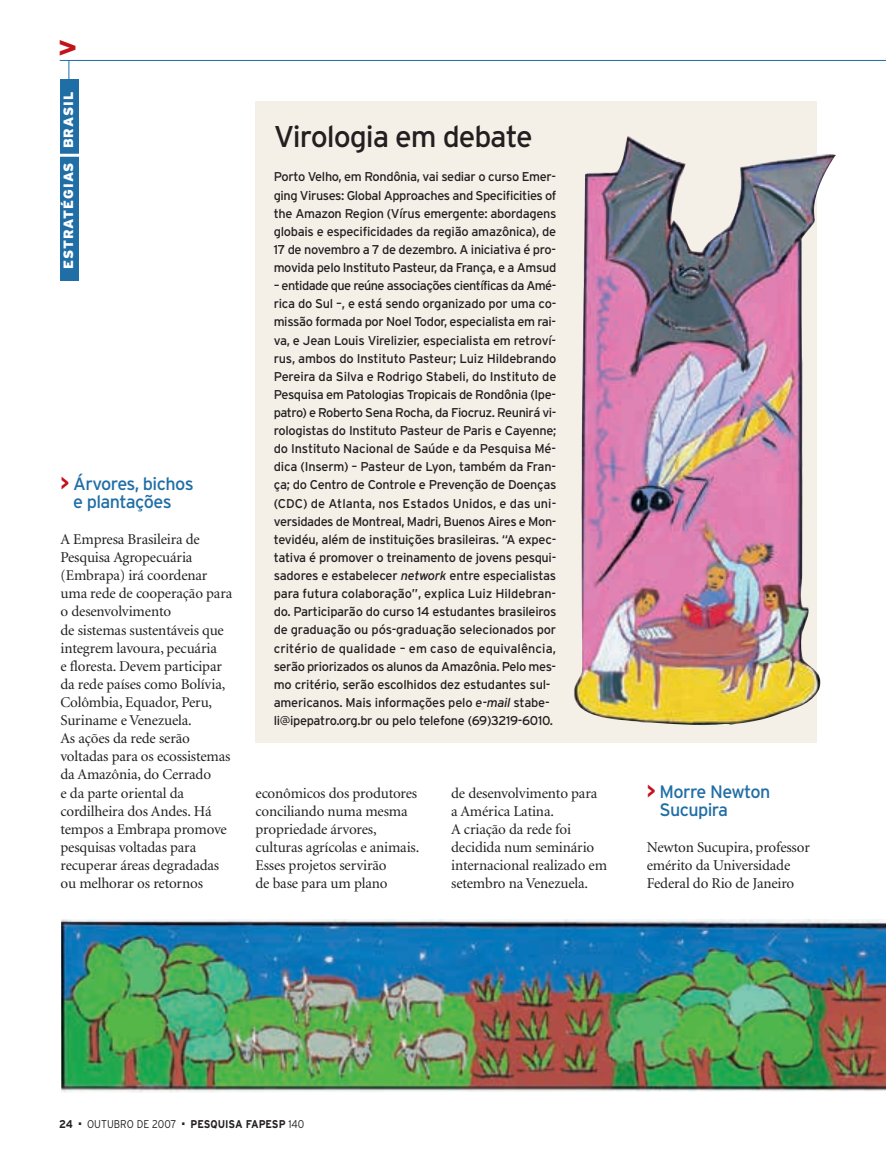
<style>
.page{position:relative;width:886px;height:1171px;background:#fff}
.page>*{position:absolute;margin:0;border:0;box-sizing:border-box;transform-origin:0 0}
.t1{font:600 31.95px "Franklin Gothic";color:#c4121a}
.t2{font:30px "Interstate";letter-spacing:-.035em;color:#231f20}
.t3{font:18px/18.1px "Interstate";letter-spacing:-.035em;color:#206ea6;text-align:center}
.t4{font:15px/18.1px "Minion";letter-spacing:-.01em;color:#231f20}
.t5{font:900 13.5px "Interstate";letter-spacing:.07em;color:#fff}
.t6{font:12.75px/18.1px "Interstate";letter-spacing:-.025em;color:#231f20;text-align:justify}
.t7{font:700 11.25px "Interstate";color:#231f20;scale:.9 1}
.t8{font:300 11.25px "Interstate";color:#231f20;scale:.9 1}
.s1{font-weight:700;font-size:20.25px;color:#c4121a}
.s2{font-style:italic}
.s3{font-weight:300}
</style>
<div class="page">
<img style="left:59px;top:60px;width:827px;height:1033px">
<h1 class="t1" style="left:58px;top:27px;width:21px">&gt;</h1>
<p class="t5" style="left:63px;top:269px;width:178px;rotate:-90deg">ESTRATÉGIAS BRASIL</p>
<h3 class="t3" style="left:61px;top:476px;width:135px"><span class="s1">&gt;</span> Árvores, bichos e plantações</h3>
<p class="t4" style="left:61px;top:531px;width:173px">A Empresa Brasileira de<br>Pesquisa Agropecuária (Embrapa) irá coordenar uma rede de cooperação para o desenvolvimento<br>de sistemas sustentáveis que integrem lavoura, pecuária<br>e floresta. Devem participar da rede países como Bolívia,<br>Colômbia, Equador, Peru,<br>Suriname e Venezuela.<br>As ações da rede serão voltadas para os ecossistemas da Amazônia, do Cerrado<br>e da parte oriental da cordilheira dos Andes. Há tempos a Embrapa promove pesquisas voltadas para recuperar áreas degradadas ou melhorar os retornos</p>
<h2 class="t2" style="left:274px;top:126px;width:261px">Virologia em debate</h2>
<p class="t6" style="left:274px;top:169px;width:284px">Porto Velho, em Rondônia, vai sediar o curso Emer&shy;ging Viruses: Global Approaches and Specificities of the Amazon Region (Vírus emergente: abordagens globais e especificidades da região amazônica), de 17 de novembro a 7 de dezembro. A iniciativa é pro&shy;movida pelo Instituto Pasteur, da França, e a Amsud</p>
<p class="t6" style="left:274px;top:278px;width:284px;text-align:left">– entidade que reúne associações científicas da Amé&shy;rica do Sul –, e está sendo organizado por uma co&shy;missão formada por Noel Todor, especialista em rai&shy;va, e Jean Louis Virelizier, especialista em retroví&shy;rus, ambos do Instituto Pasteur; Luiz Hildebrando Pereira da Silva e Rodrigo Stabeli, do Instituto de Pesquisa em Patologias Tropicais de Rondônia (Ipe&shy;patro) e Roberto Sena Rocha, da Fiocruz. Reunirá vi&shy;rologistas do Instituto Pasteur de Paris e Cayenne; do Instituto Nacional de Saúde e da Pesquisa Mé&shy;dica (Inserm) – Pasteur de Lyon, também da Fran&shy;ça; do Centro de Controle e Prevenção de Doenças (CDC) de Atlanta, nos Estados Unidos, e das uni&shy;versidades de Montreal, Madri, Buenos Aires e Mon&shy;tevidéu, além de instituições brasileiras. “A expec&shy;tativa é promover o treinamento de jovens pesqui&shy;sadores e estabelecer <span class="s2">network</span> entre especialistas para futura colaboração”, explica Luiz Hildebran&shy;do. Participarão do curso 14 estudantes brasileiros de graduação ou pós-graduação selecionados por critério de qualidade – em caso de equivalência, serão priorizados os alunos da Amazônia. Pelo mes&shy;mo critério, serão escolhidos dez estudantes sul&shy;americanos. Mais informações pelo <span class="s2">e-mail</span> stabe&shy;li@ipepatro.org.br ou pelo telefone (69)3219-6010.</p>
<p class="t4" style="left:255px;top:785px;width:165px">econômicos dos produtores conciliando numa mesma propriedade árvores, culturas agrícolas e animais.<br>Esses projetos servirão<br>de base para um plano</p>
<p class="t4" style="left:451px;top:785px;width:157px">de desenvolvimento para a América Latina.<br>A criação da rede foi decidida num seminário internacional realizado em setembro na Venezuela.</p>
<h3 class="t3" style="left:659px;top:784px;width:112px;text-align:left;text-indent:-13px"><span class="s1">&gt;</span> Morre Newton<br>Sucupira</h3>
<p class="t4" style="left:647px;top:839px;width:165px">Newton Sucupira, professor emérito da Universidade<br>Federal do Rio de Janeiro</p>
<p class="t7" style="left:59px;top:1120px;width:17px">24</p>
<p class="t8" style="left:79px;top:1120px;width:110px">■ OUTUBRO DE 2007</p>
<p class="t7" style="left:182px;top:1120px;width:137px">■ PESQUISA FAPESP <span class="s3">140</span></p>
</div>
